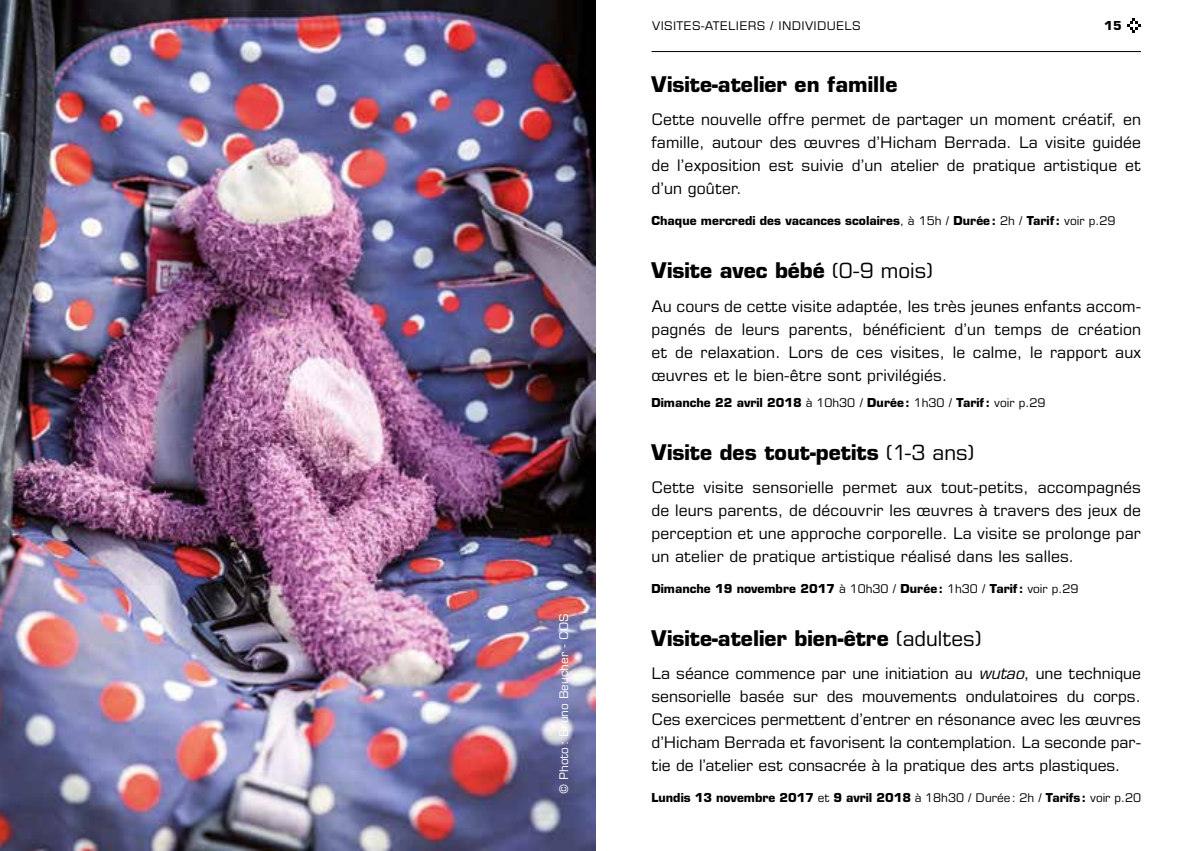
<style>
.page{position:relative;width:1191px;height:851px;background:#fff}
.page>*{position:absolute;margin:0;border:0;box-sizing:border-box;transform-origin:0 0}
.t1{font:700 21px "Eurostile LT Std";color:#000}
.t2{font:16px/23px "Eurostile LT Std";letter-spacing:.01em;color:#000;text-align:justify}
.t3{font:700 12px "Eurostile LT Std";color:#000}
.t4{font:12px "Eurostile LT Std";letter-spacing:.025em;color:#000}
.t5{font:12px "Eurostile LT Std";color:#fff}
.s1{font-weight:400}
.s2{font-style:italic}
</style>
<div class="page">
<hr style="left:651px;top:51px;width:490px;height:1px;background:#000">
<svg style="left:1127px;top:18px;width:14px;height:15px"></svg>
<img style="left:0;top:0;width:595px;height:850px">
<p class="t5" style="left:557px;top:794px;width:182px;rotate:-90deg">© Photo: Bruno Beucher - COS</p>
<p class="t4" style="left:652px;top:18px;width:210px">VISITES-ATELIERS / INDIVIDUELS</p>
<p class="t3" style="left:1104px;top:18px;width:19px">15</p>
<h1 class="t1" style="left:651px;top:72px;width:247px">Visite-atelier en famille</h1>
<p class="t2" style="left:651px;top:108px;width:491px">Cette nouvelle offre permet de partager un moment créatif, en famille, autour des œuvres d’Hicham Berrada. La visite guidée de l’exposition est suivie d’un atelier de pratique artistique et d’un goûter.</p>
<p class="t3" style="left:651px;top:213px;width:465px">Chaque mercredi des vacances scolaires<span class="s1">, à 15h /</span> Durée: <span class="s1">2h /</span> Tarif: <span class="s1">voir p.29</span></p>
<h1 class="t1" style="left:651px;top:258px;width:283px">Visite avec bébé <span class="s1">(0-9 mois)</span></h1>
<p class="t2" style="left:651px;top:294px;width:491px">Au cours de cette visite adaptée, les très jeunes enfants accom&shy;pagnés de leurs parents, bénéficient d’un temps de création et de relaxation. Lors de ces visites, le calme, le rapport aux œuvres et le bien-être sont privilégiés.</p>
<p class="t3" style="left:651px;top:394px;width:395px">Dimanche 22 avril 2018 <span class="s1">à 10h30 /</span> Durée: <span class="s1">1h30 /</span> Tarif: <span class="s1">voir p.29</span></p>
<h1 class="t1" style="left:651px;top:439px;width:324px">Visite des tout-petits <span class="s1">(1-3 ans)</span></h1>
<p class="t2" style="left:651px;top:475px;width:491px">Cette visite sensorielle permet aux tout-petits, accompagnés de leurs parents, de découvrir les œuvres à travers des jeux de perception et une approche corporelle. La visite se prolonge par un atelier de pratique artistique réalisé dans les salles.</p>
<p class="t3" style="left:651px;top:580px;width:428px">Dimanche 19 novembre 2017 <span class="s1">à 10h30 /</span> Durée: <span class="s1">1h30 /</span> Tarif: <span class="s1">voir p.29</span></p>
<h1 class="t1" style="left:651px;top:625px;width:332px">Visite-atelier bien-être <span class="s1">(adultes)</span></h1>
<p class="t2" style="left:651px;top:661px;width:491px">La séance commence par une initiation au <span class="s2">wutao</span>, une technique sensorielle basée sur des mouvements ondulatoires du corps.<br>Ces exercices permettent d’entrer en résonance avec les œuvres d’Hicham Berrada et favorisent la contemplation. La seconde par&shy;tie de l’atelier est consacrée à la pratique des arts plastiques.</p>
<p class="t3" style="left:651px;top:789px;width:491px">Lundis 13 novembre 2017 <span class="s1">et</span> 9 avril 2018 <span class="s1">à 18h30 / Durée: 2h /</span> Tarifs: <span class="s1">voir p.20</span></p>
</div>
